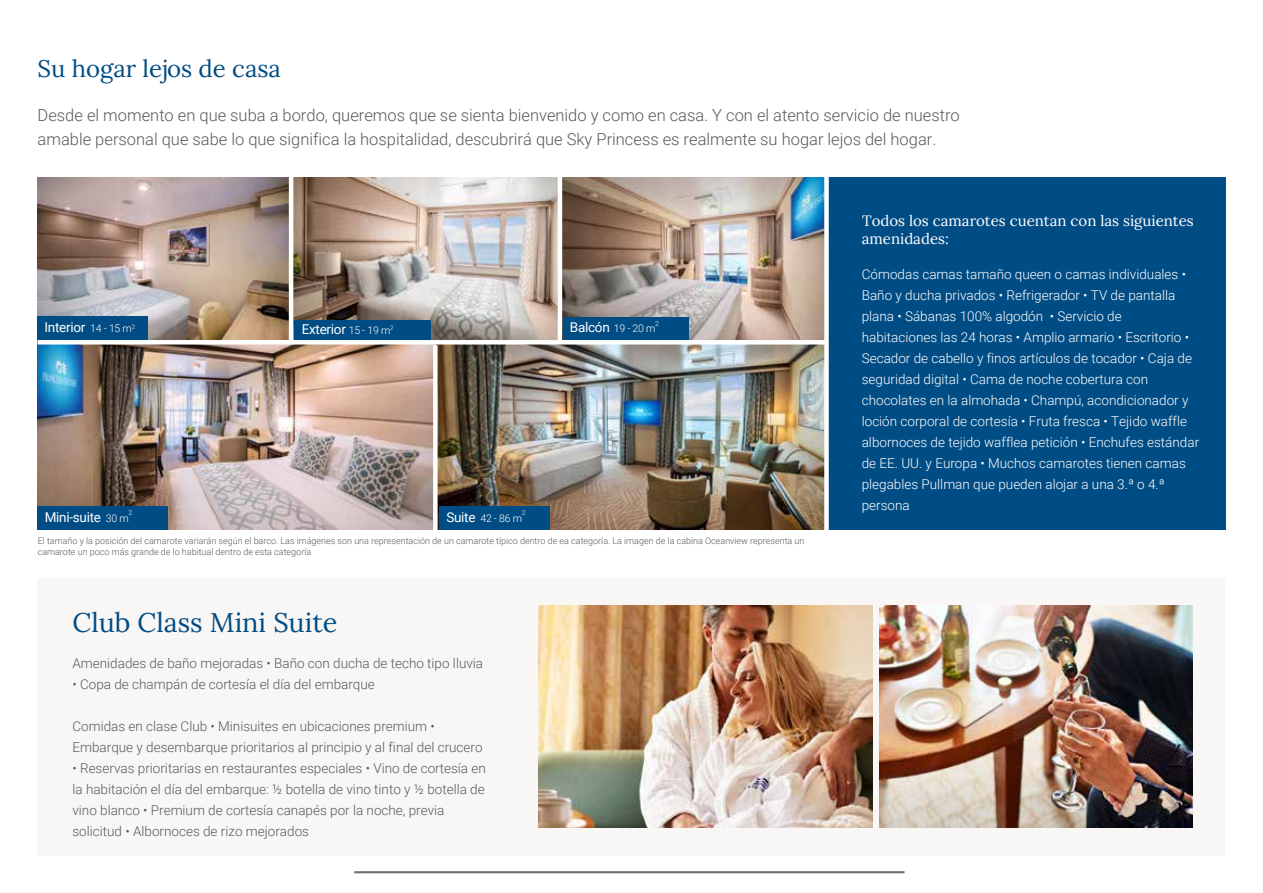
<style>
.page{position:relative;width:1263px;height:893px;background:#fff}
.page>*{position:absolute;margin:0;border:0;box-sizing:border-box;transform-origin:0 0}
.t1{font:27px "Lora";color:#004c84}
.t2{font:24px "Lora";color:#004c84}
.t3{font:300 16.5px/24px "Roboto";color:#59595b}
.t4{font:15px/18px "Lora";color:#fff}
.t5{font:300 13.5px/21px "Roboto";color:#fff}
.t6{font:300 13.5px/21px "Roboto";color:#59595b}
.t7{font:13.5px "Roboto";letter-spacing:-.02em;color:#fff}
.t8{font:300 10.5px "Roboto";color:#fff}
.t9{font:300 9px/10.8px "Roboto";color:#59595b}
.t10{font:300 6.9px "Roboto";color:#fff}
.s1{font-weight:300;font-size:10.5px}
.s2{font-weight:400;font-size:13.5px}
</style>
<div class="page">
<img style="left:562px;top:177px;width:262px;height:163px">
<img style="left:38px;top:177px;width:251px;height:163px">
<img style="left:293px;top:177px;width:265px;height:163px">
<img style="left:438px;top:345px;width:386px;height:185px">
<img style="left:38px;top:345px;width:395px;height:185px">
<div style="left:294px;top:320px;width:137px;height:23px;background:#004c84"></div>
<div style="left:563px;top:317px;width:125px;height:24px;background:#004c84"></div>
<div style="left:38px;top:340px;width:788px;height:5px;background:#fff"></div>
<div style="left:439px;top:506px;width:111px;height:24px;background:#004c84"></div>
<div style="left:37px;top:578px;width:1188px;height:277px;background:#f9f6f6"></div>
<div style="left:826px;top:177px;width:399px;height:353px;background:#004c84"></div>
<img style="left:539px;top:605px;width:333px;height:222px">
<div style="left:824px;top:174px;width:5px;height:358px;background:#fff"></div>
<div style="left:38px;top:506px;width:130px;height:24px;background:#004c84"></div>
<div style="left:37px;top:316px;width:111px;height:24px;background:#004c84"></div>
<img style="left:880px;top:605px;width:312px;height:222px">
<hr style="left:354px;top:871px;width:550px;height:2px;background:#706f6f">
<h2 class="t2" style="left:38px;top:50px;width:245px">Su hogar lejos de casa</h2>
<p class="t3" style="left:38px;top:102px;width:924px">Desde el momento en que suba a bordo, queremos que se sienta bienvenido y como en casa. Y con el atento servicio de nuestro amable personal que sabe lo que significa la hospitalidad, descubrirá que Sky Princess es realmente su hogar lejos del hogar.</p>
<p class="t7" style="left:45px;top:318px;width:92px">Interior <span class="s1">14 - 15 m</span><sup>2</sup></p>
<p class="t7" style="left:45px;top:508px;width:85px">Mini-suite <span class="s1">30 m</span></p>
<p class="t10" style="left:129px;top:508px;width:5px">2</p>
<p class="t7" style="left:302px;top:320px;width:93px">Exterior <span class="s1">15 - 19 m</span><sup>2</sup></p>
<p class="t7" style="left:570px;top:318px;width:87px">Balcón <span class="s1">19 - 20 m</span></p>
<p class="t10" style="left:655px;top:319px;width:5px">2</p>
<p class="t8" style="left:446px;top:511px;width:77px"><span class="s2">Suite</span> 42 - 86 m</p>
<p class="t10" style="left:522px;top:508px;width:5px">2</p>
<p class="t9" style="left:38px;top:535px;width:768px">El tamaño y la posición del camarote variarán según el barco. Las imágenes son una representación de un camarote típico dentro de ea categoría. La imagen de la cabina Oceanview representa un camarote un poco más grande de lo habitual dentro de esta categoría</p>
<h1 class="t1" style="left:72px;top:602px;width:266px">Club Class Mini Suite</h1>
<p class="t6" style="left:72px;top:652px;width:412px">Amenidades de baño mejoradas • Baño con ducha de techo tipo lluvia</p>
<p class="t6" style="left:72px;top:673px;width:304px">• Copa de champán de cortesía el día del embarque</p>
<p class="t6" style="left:72px;top:715px;width:412px">Comidas en clase Club • Minisuites en ubicaciones premium •<br>Embarque y desembarque prioritarios al principio y al final del crucero</p>
<p class="t6" style="left:72px;top:757px;width:415px">• Reservas prioritarias en restaurantes especiales • Vino de cortesía en la habitación el día del embarque: ½ botella de vino tinto y ½ botella de vino blanco • Premium de cortesía canapés por la noche, previa solicitud • Albornoces de rizo mejorados</p>
<p class="t4" style="left:862px;top:211px;width:334px">Todos los camarotes cuentan con las siguientes amenidades:</p>
<p class="t5" style="left:862px;top:263px;width:339px">Cómodas camas tamaño queen o camas individuales • Baño y ducha privados • Refrigerador • TV de pantalla plana • Sábanas 100% algodón • Servicio de habitaciones las 24 horas • Amplio armario • Escritorio • Secador de cabello y finos artículos de tocador • Caja de seguridad digital • Cama de noche cobertura con chocolates en la almohada • Champú, acondicionador y loción corporal de cortesía • Fruta fresca • Tejido waffle albornoces de tejido wafflea petición • Enchufes estándar de EE. UU. y Europa • Muchos camarotes tienen camas plegables Pullman que pueden alojar a una 3.ª o 4.ª persona</p>
</div>
